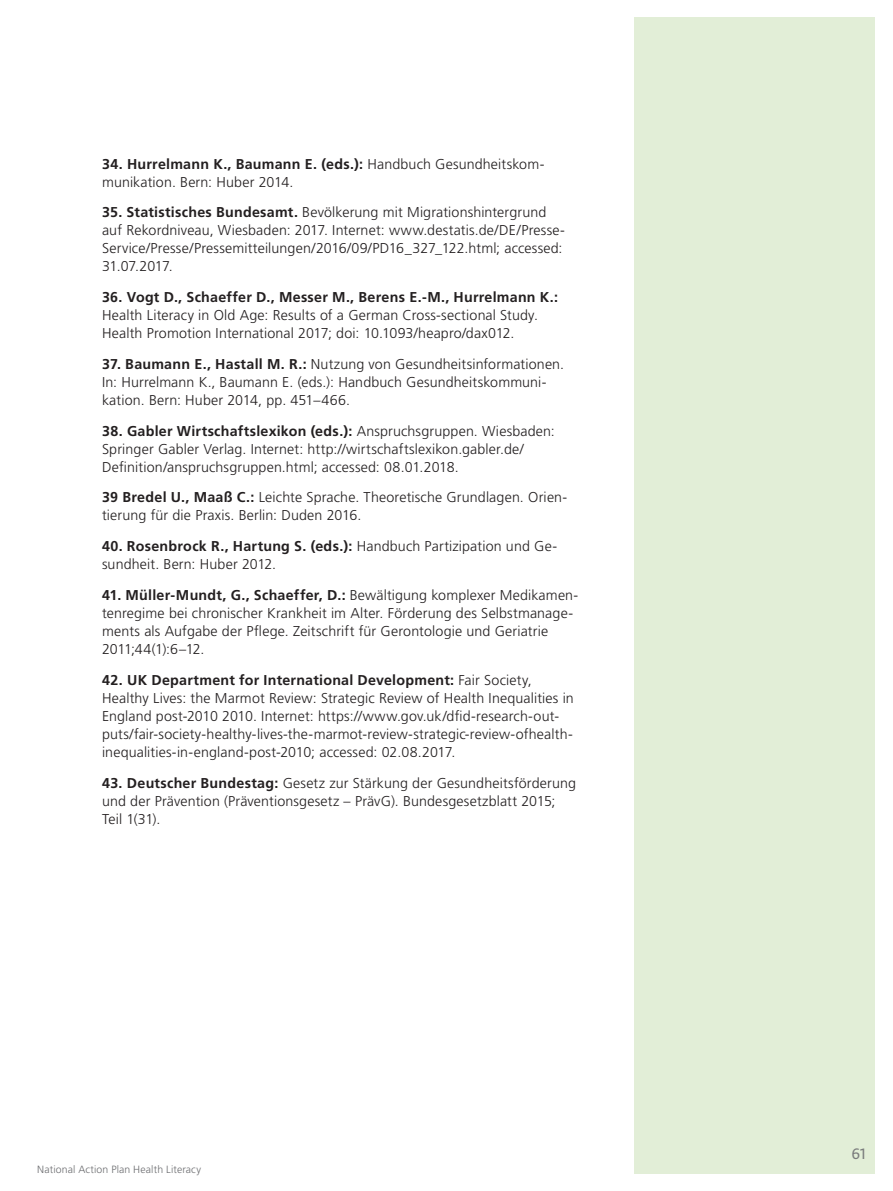
<style>
.page{position:relative;width:893px;height:1191px;background:#fff}
.page>*{position:absolute;margin:0;border:0;box-sizing:border-box;transform-origin:0 0}
.t1{font:18px "Greta Sans Std";color:#7a7c7c}
.t2{font:300 14.25px/18px "Frutiger LT";letter-spacing:.01em;color:#231f20}
.t3{font:700 14.25px "Frutiger LT";letter-spacing:.02em;color:#231f20}
.t4{font:300 10.5px "Frutiger LT";letter-spacing:.01em;color:#6c6d70}
.s1{font-weight:700}
</style>
<div class="page">
<div style="left:634px;top:18px;width:240px;height:1155px;background:#e2eed7"></div>
<p class="t2" style="left:102px;top:155px;width:443px"><span class="s1">34. Hurrelmann K., Baumann E. (eds.):</span> Handbuch Gesundheitskom&shy;munikation. Bern: Huber 2014.</p>
<p class="t2" style="left:102px;top:204px;width:464px"><span class="s1">35. Statistisches Bundesamt.</span> Bevölkerung mit Migrationshintergrund auf Rekordniveau, Wiesbaden: 2017. Internet: www.destatis.de/DE/Presse-Service/Presse/Pressemitteilungen/2016/09/PD16_327_122.html; accessed:<br>31.07.2017.</p>
<p class="t3" style="left:102px;top:289px;width:458px">36. Vogt D., Schaeffer D., Messer M., Berens E.-M., Hurrelmann K.:</p>
<p class="t2" style="left:102px;top:306px;width:437px">Health Literacy in Old Age: Results of a German Cross-sectional Study.<br>Health Promotion International 2017; doi: 10.1093/heapro/dax012.</p>
<p class="t2" style="left:102px;top:355px;width:464px"><span class="s1">37. Baumann E., Hastall M. R.:</span> Nutzung von Gesundheitsinformationen.<br>In: Hurrelmann K., Baumann E. (eds.): Handbuch Gesundheitskommuni&shy;kation. Bern: Huber 2014, pp. 451–466.</p>
<p class="t2" style="left:102px;top:422px;width:454px"><span class="s1">38. Gabler Wirtschaftslexikon (eds.):</span> Anspruchsgruppen. Wiesbaden:<br>Springer Gabler Verlag. Internet: http://wirtschaftslexikon.gabler.de/<br>Definition/anspruchsgruppen.html; accessed: 08.01.2018.</p>
<p class="t2" style="left:102px;top:489px;width:467px"><span class="s1">39 Bredel U., Maaß C.:</span> Leichte Sprache. Theoretische Grundlagen. Orien&shy;tierung für die Praxis. Berlin: Duden 2016.</p>
<p class="t2" style="left:102px;top:537px;width:457px"><span class="s1">40. Rosenbrock R., Hartung S. (eds.):</span> Handbuch Partizipation und Ge&shy;sundheit. Bern: Huber 2012.</p>
<p class="t2" style="left:102px;top:586px;width:478px"><span class="s1">41. Müller-Mundt, G., Schaeffer, D.:</span> Bewältigung komplexer Medikamen&shy;tenregime bei chronischer Krankheit im Alter. Förderung des Selbstmanage&shy;ments als Aufgabe der Pflege. Zeitschrift für Gerontologie und Geriatrie 2011;44(1):6–12.</p>
<p class="t2" style="left:102px;top:671px;width:473px"><span class="s1">42. UK Department for International Development:</span> Fair Society, Healthy Lives: the Marmot Review: Strategic Review of Health Inequalities in England post-2010 2010. Internet: https://www.gov.uk/dfid-research-out&shy;puts/fair-society-healthy-lives-the-marmot-review-strategic-review-ofhealth&shy;inequalities-in-england-post-2010; accessed: 02.08.2017.</p>
<p class="t2" style="left:102px;top:774px;width:476px"><span class="s1">43. Deutscher Bundestag:</span> Gesetz zur Stärkung der Gesundheitsförderung und der Prävention (Präventionsgesetz – PrävG). Bundesgesetzblatt 2015;<br>Teil 1(31).</p>
<p class="t4" style="left:37px;top:1163px;width:165px">National Action Plan Health Literacy</p>
<p class="t1" style="left:851px;top:1142px;width:16px">61</p>
</div>
